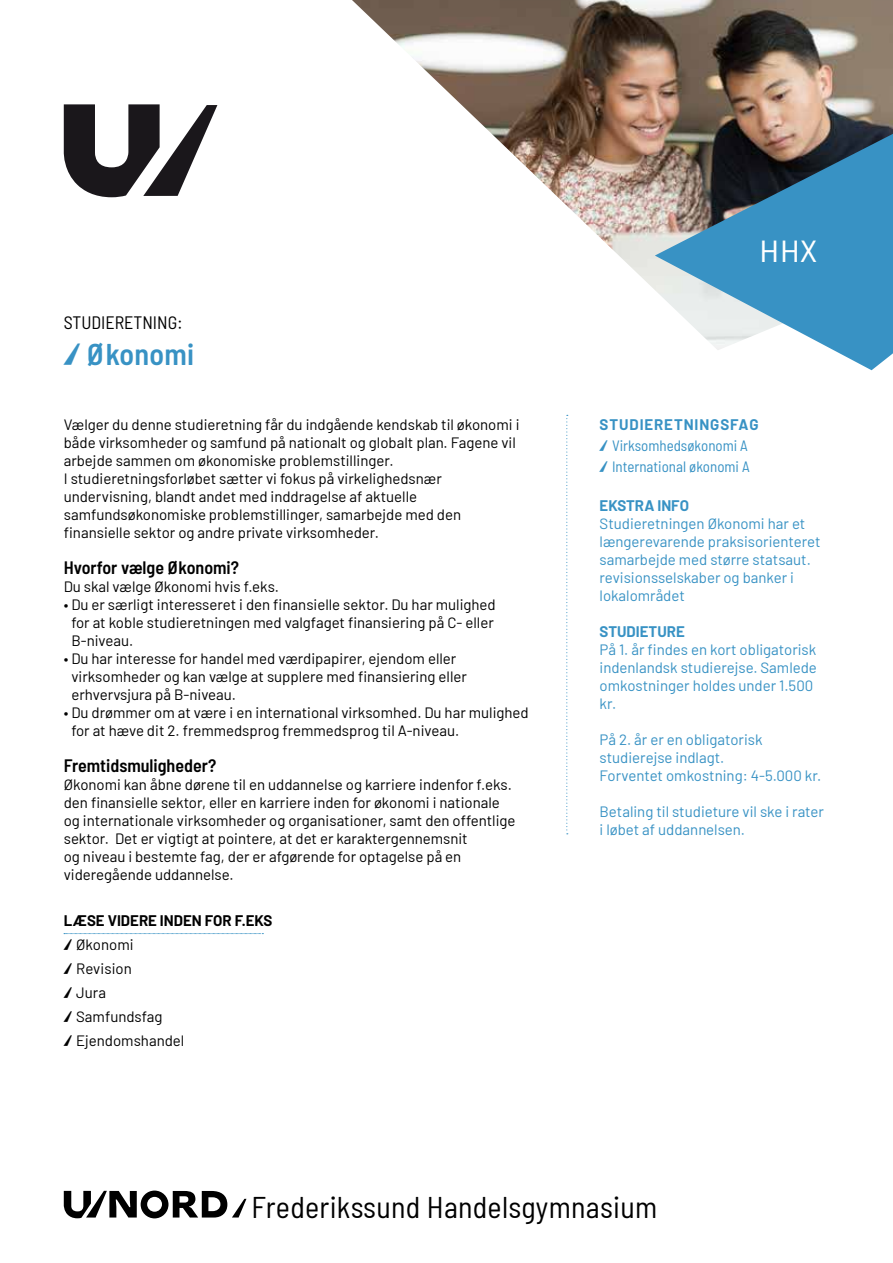
<style>
.page{position:relative;width:893px;height:1263px;background:#fff}
.page>*{position:absolute;margin:0;border:0;box-sizing:border-box;transform-origin:0 0}
.t1{font:semi-condensed 30px "Barlow";letter-spacing:.01em;color:#000}
.t2{font:600 semi-condensed 30px "Barlow";letter-spacing:.01em;color:#3892c4}
.t3{font:30px "URWDIN";color:#fff}
.t4{font:600 semi-condensed 18px "Barlow";color:#000}
.t5{font:semi-condensed 18px "Barlow";color:#000}
.t6{font:15px/18px "Barlow";color:#000}
.t7{font:15px/18px "Barlow";color:#3892c4}
.t8{font:semi-condensed 15px/21px "Barlow";color:#3892c4}
.t9{font:700 15px "Barlow";color:#3892c4}
.s1{font-family:"slash";font-weight:400;font-stretch:normal}
.s2{font-weight:700}
.s3{font-family:"slash"}
.s4{font-weight:700;font-stretch:normal}
.s5{font-family:"slash";font-stretch:normal}
</style>
<div class="page">
<svg style="left:64px;top:104px;width:153px;height:93px"></svg>
<img style="left:352px;top:0;width:303px;height:290px">
<img style="left:655px;top:0;width:238px;height:370px">
<svg style="left:64px;top:1190px;width:182px;height:28px"></svg>
<svg style="left:566px;top:415px;width:2px;height:419px"></svg>
<svg style="left:64px;top:933px;width:199px;height:1px"></svg>
<p class="t5" style="left:64px;top:309px;width:120px">STUDIERETNING:</p>
<h1 class="t2" style="left:64px;top:332px;width:132px"><span class="s1">/</span> Økonomi</h1>
<p class="t6" style="left:64px;top:414px;width:457px">Vælger du denne studieretning får du indgående kendskab til økonomi i både virksomheder og samfund på nationalt og globalt plan. Fagene vil arbejde sammen om økonomiske problemstillinger.<br>I studieretningsforløbet sætter vi fokus på virkelighedsnær undervisning, blandt andet med inddragelse af aktuelle samfundsøkonomiske problemstillinger, samarbejde med den finansielle sektor og andre private virksomheder.</p>
<p class="t4" style="left:64px;top:554px;width:177px">Hvorfor vælge Økonomi?</p>
<p class="t6" style="left:64px;top:576px;width:217px">Du skal vælge Økonomi hvis f.eks.</p>
<p class="t6" style="left:71px;top:594px;width:426px;text-indent:-8px">• Du er særligt interesseret i den finansielle sektor. Du har mulighed for at koble studieretningen med valgfaget finansiering på C- eller<br>B-niveau.</p>
<p class="t6" style="left:71px;top:648px;width:397px;text-indent:-8px">• Du har interesse for handel med værdipapirer, ejendom eller virksomheder og kan vælge at supplere med finansiering eller erhvervsjura på B-niveau.</p>
<p class="t6" style="left:71px;top:702px;width:459px;text-indent:-8px">• Du drømmer om at være i en international virksomhed. Du har mulighed for at hæve dit 2. fremmedsprog fremmedsprog til A-niveau.</p>
<p class="t4" style="left:64px;top:752px;width:154px">Fremtidsmuligheder?</p>
<p class="t6" style="left:64px;top:774px;width:453px">Økonomi kan åbne dørene til en uddannelse og karriere indenfor f.eks. den finansielle sektor, eller en karriere inden for økonomi i nationale og internationale virksomheder og organisationer, samt den offentlige sektor. Det er vigtigt at pointere, at det er karaktergennemsnit<br>og niveau i bestemte fag, der er afgørende for optagelse på en videregående uddannelse.</p>
<p class="t6" style="left:64px;top:908px;width:210px;line-height:24px"><span class="s2">LÆSE VIDERE INDEN FOR F.EKS </span><span class="s3">/</span> Økonomi<br><span class="s3">/</span> Revision<br><span class="s3">/</span> Jura<br><span class="s3">/</span> Samfundsfag<br><span class="s3">/</span> Ejendomshandel</p>
<h1 class="t3" style="left:759px;top:232px;width:59px">HHX</h1>
<p class="t8" style="left:600px;top:413px;width:160px"><span class="s4">STUDIERETNINGSFAG </span><span class="s5">/</span> Virksomhedsøkonomi A <span class="s5">/</span> International økonomi A</p>
<p class="t9" style="left:600px;top:494px;width:91px">EKSTRA INFO</p>
<p class="t7" style="left:600px;top:513px;width:222px">Studieretningen Økonomi har et længerevarende praksisorienteret samarbejde med større statsaut. revisionsselskaber og banker i lokalområdet</p>
<p class="t9" style="left:600px;top:620px;width:87px">STUDIETURE</p>
<p class="t7" style="left:600px;top:639px;width:219px">På 1. år findes en kort obligatorisk indenlandsk studierejse. Samlede omkostninger holdes under 1.500 kr.</p>
<p class="t7" style="left:600px;top:729px;width:223px">På 2. år er en obligatorisk studierejse indlagt.<br>Forventet omkostning: 4-5.000 kr.</p>
<p class="t7" style="left:600px;top:801px;width:226px">Betaling til studieture vil ske i rater i løbet af uddannelsen.</p>
<h1 class="t1" style="left:252px;top:1185px;width:407px">Frederikssund Handelsgymnasium</h1>
</div>
